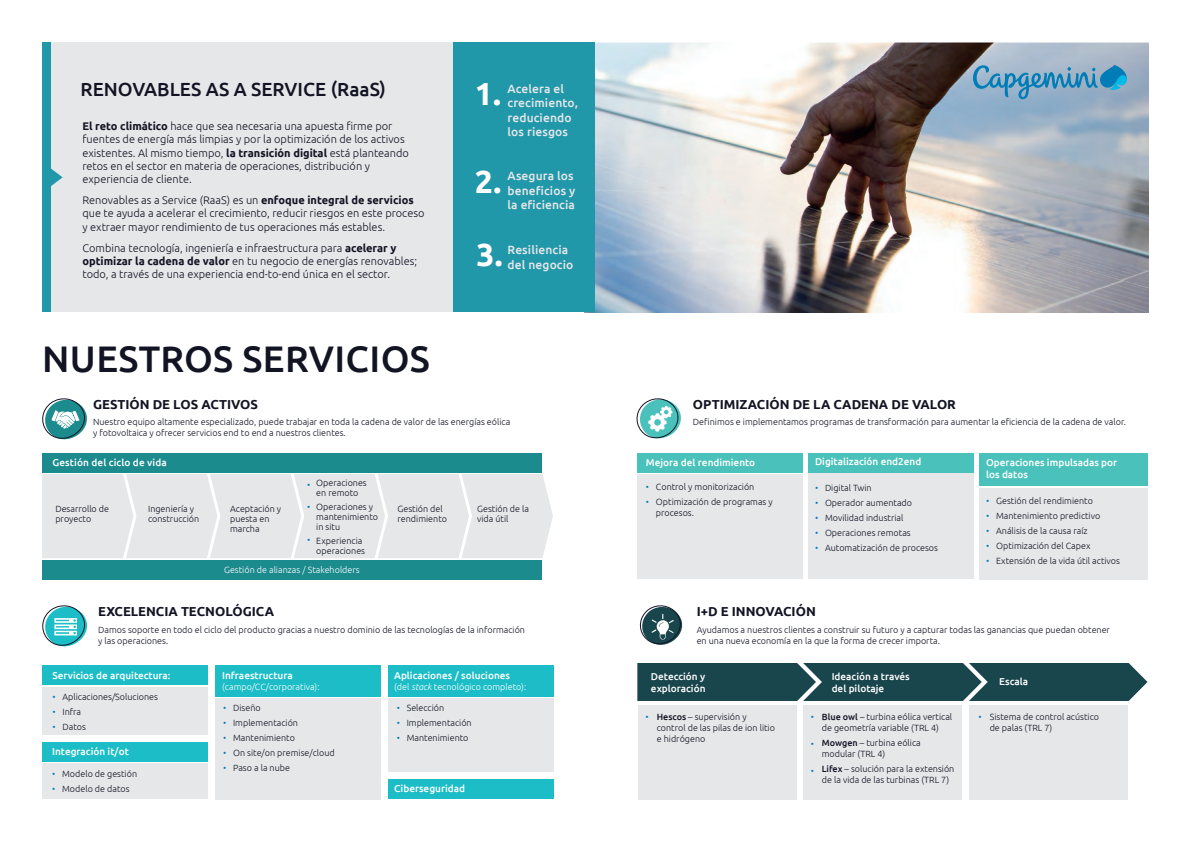
<style>
.page{position:relative;width:1191px;height:842px;background:#fff}
.page>*{position:absolute;margin:0;border:0;box-sizing:border-box;transform-origin:0 0}
.t1{font:500 37px "Ubuntu";letter-spacing:.01em;color:#121423}
.t2{font:700 32px "Ubuntu";color:#fff}
.t3{font:500 19px "Ubuntu";color:#121423}
.t4{font:700 13px "Ubuntu";color:#121423}
.t5{font:500 12px/14.4px "Ubuntu";letter-spacing:.01em;color:#e6e7e9}
.t6{font:300 11px/13.2px "Ubuntu";color:#121423}
.t7{font:500 10px/12px "Ubuntu";color:#fff}
.t8{font:300 9px/15px "Ubuntu";color:#121423}
.t9{font:300 9px "Ubuntu";color:#fff}
.t10{font:300 9px/15px "Ubuntu";color:#007cb6;text-align:justify}
.s1{font-weight:700}
.s2{font-style:italic}
.s3{font-weight:500}
</style>
<div class="page">
<div style="left:42px;top:687px;width:165px;height:47px;background:#e6e7e9"></div>
<div style="left:42px;top:665px;width:165px;height:20px;background:#1cbdc6"></div>
<div style="left:42px;top:763px;width:165px;height:36px;background:#e6e7e9"></div>
<div style="left:42px;top:742px;width:165px;height:19px;background:#1cbdc6"></div>
<div style="left:388px;top:779px;width:165px;height:19px;background:#1cbdc6"></div>
<div style="left:388px;top:698px;width:165px;height:74px;background:#e6e7e9"></div>
<div style="left:388px;top:665px;width:165px;height:32px;background:#1cbdc6"></div>
<div style="left:215px;top:698px;width:165px;height:101px;background:#e6e7e9"></div>
<div style="left:215px;top:665px;width:165px;height:32px;background:#1cbdc6"></div>
<svg style="left:42px;top:605px;width:45px;height:42px"></svg>
<svg style="left:42px;top:398px;width:45px;height:42px"></svg>
<div style="left:808px;top:474px;width:165px;height:105px;background:#e6e7e9"></div>
<div style="left:808px;top:453px;width:165px;height:19px;background:#4ac1ba"></div>
<div style="left:637px;top:474px;width:166px;height:105px;background:#e6e7e9"></div>
<div style="left:637px;top:453px;width:166px;height:20px;background:#4ac1ba"></div>
<svg style="left:636px;top:398px;width:45px;height:41px"></svg>
<div style="left:978px;top:488px;width:169px;height:92px;background:#e6e7e9"></div>
<div style="left:978px;top:453px;width:169px;height:32px;background:#4ac1ba"></div>
<div style="left:638px;top:705px;width:159px;height:94px;background:#e6e7e9"></div>
<div style="left:803px;top:705px;width:159px;height:94px;background:#e6e7e9"></div>
<div style="left:969px;top:705px;width:158px;height:94px;background:#e6e7e9"></div>
<div style="left:637px;top:663px;width:510px;height:38px;background:#19454c"></div>
<svg style="left:639px;top:605px;width:44px;height:40px"></svg>
<div style="left:42px;top:474px;width:511px;height:84px;background:#e6e7e9"></div>
<div style="left:42px;top:560px;width:499px;height:20px;background:#1c8b8e"></div>
<div style="left:42px;top:453px;width:499px;height:20px;background:#1c8b8e"></div>
<img style="left:594px;top:43px;width:554px;height:269px">
<div style="left:47px;top:43px;width:534px;height:269px;background:#e6e7e9"></div>
<div style="left:453px;top:43px;width:141px;height:269px;background:#2198a9"></div>
<svg style="left:51px;top:168px;width:12px;height:18px"></svg>
<div style="left:42px;top:43px;width:9px;height:269px;background:#2198a9"></div>
<svg style="left:973px;top:65px;width:154px;height:34px"></svg>
<h3 class="t3" style="left:80px;top:77px;width:307px">RENOVABLES AS A SERVICE (RaaS)</h3>
<p class="t6" style="left:82px;top:119px;width:328px"><span class="s1">El reto climático</span> hace que sea necesaria una apuesta firme por fuentes de energía más limpias y por la optimización de los activos existentes. Al mismo tiempo, <span class="s1">la transición digital</span> está planteando retos en el sector en materia de operaciones, distribución y experiencia de cliente.</p>
<p class="t6" style="left:82px;top:193px;width:343px">Renovables as a Service (RaaS) es un <span class="s1">enfoque integral de servicios </span>que te ayuda a acelerar el crecimiento, reducir riesgos en este proceso y extraer mayor rendimiento de tus operaciones más estables.</p>
<p class="t6" style="left:82px;top:241px;width:336px">Combina tecnología, ingeniería e infraestructura para <span class="s1">acelerar y optimizar la cadena de valor</span> en tu negocio de energías renovables; todo, a través de una experiencia end-to-end única en el sector.</p>
<h1 class="t1" style="left:42px;top:335px;width:389px">NUESTROS SERVICIOS</h1>
<h3 class="t4" style="left:93px;top:396px;width:166px">GESTIÓN DE LOS ACTIVOS</h3>
<h2 class="t2" style="left:475px;top:74px;width:28px">1.</h2>
<h3 class="t5" style="left:507px;top:81px;width:72px">Acelera el crecimiento, reduciendo los riesgos</h3>
<h2 class="t2" style="left:475px;top:162px;width:28px">2.</h2>
<h3 class="t5" style="left:507px;top:168px;width:69px">Asegura los beneficios y la eficiencia</h3>
<h2 class="t2" style="left:476px;top:235px;width:28px">3.</h2>
<h3 class="t5" style="left:507px;top:242px;width:67px">Resiliencia del negocio</h3>
<p class="t8" style="left:93px;top:416px;width:419px;line-height:11px">Nuestro equipo altamente especializado, puede trabajar en toda la cadena de valor de las energías eólica y fotovoltaica y ofrecer servicios end to end a nuestros clientes.</p>
<p class="t7" style="left:52px;top:456px;width:116px">Gestión del ciclo de vida</p>
<p class="t8" style="left:316px;top:477px;width:52px;line-height:10px">Operaciones en remoto</p>
<p class="t8" style="left:316px;top:501px;width:63px;line-height:10px">Operaciones y mantenimiento in situ</p>
<p class="t8" style="left:316px;top:535px;width:50px;line-height:10px">Experiencia operaciones</p>
<p class="t10" style="left:307px;top:477px;width:5px">•</p>
<p class="t10" style="left:307px;top:499px;width:5px">•</p>
<p class="t10" style="left:307px;top:532px;width:5px">•</p>
<p class="t9" style="left:224px;top:564px;width:137px">Gestión de alianzas / Stakeholders</p>
<p class="t8" style="left:55px;top:504px;width:55px;line-height:10px">Desarrollo de proyecto</p>
<p class="t8" style="left:148px;top:504px;width:53px;line-height:10px">Ingeniería y construcción</p>
<p class="t8" style="left:230px;top:504px;width:53px;line-height:10px">Aceptación y puesta en marcha</p>
<p class="t8" style="left:397px;top:504px;width:51px;line-height:10px">Gestión del rendimiento</p>
<p class="t8" style="left:477px;top:504px;width:53px;line-height:10px">Gestión de la vida útil</p>
<h3 class="t4" style="left:98px;top:603px;width:177px">EXCELENCIA TECNOLÓGICA</h3>
<p class="t8" style="left:98px;top:624px;width:428px;line-height:11px">Damos soporte en todo el ciclo del producto gracias a nuestro dominio de las tecnologías de la información y las operaciones.</p>
<p class="t7" style="left:52px;top:669px;width:120px">Servicios de arquitectura:</p>
<p class="t8" style="left:62px;top:689px;width:97px">Aplicaciones/Soluciones<br>Infra<br>Datos</p>
<p class="t7" style="left:52px;top:745px;width:78px">Integración it/ot</p>
<p class="t8" style="left:62px;top:766px;width:76px">Modelo de gestión<br>Modelo de datos</p>
<p class="t10" style="left:52px;top:689px;width:5px">• • •</p>
<p class="t10" style="left:52px;top:766px;width:5px">• •</p>
<p class="t7" style="left:222px;top:669px;width:72px">Infraestructura</p>
<p class="t9" style="left:222px;top:682px;width:99px">(campo/CC/corporativa):</p>
<p class="t8" style="left:233px;top:700px;width:103px">Diseño<br>Implementación<br>Mantenimiento<br>On site/on premise/cloud<br>Paso a la nube</p>
<p class="t10" style="left:223px;top:700px;width:5px">• • • • •</p>
<p class="t7" style="left:394px;top:669px;width:117px">Aplicaciones / soluciones</p>
<p class="t9" style="left:394px;top:682px;width:134px">(del <span class="s2">stack</span> tecnológico completo):</p>
<p class="t8" style="left:407px;top:700px;width:66px">Selección<br>Implementación<br>Mantenimiento</p>
<p class="t10" style="left:397px;top:700px;width:5px">• • •</p>
<p class="t7" style="left:394px;top:782px;width:72px">Ciberseguridad</p>
<h3 class="t4" style="left:693px;top:396px;width:264px">OPTIMIZACIÓN DE LA CADENA DE VALOR</h3>
<p class="t8" style="left:693px;top:414px;width:435px">Definimos e implementamos programas de transformación para aumentar la eficiencia de la cadena de valor.</p>
<p class="t7" style="left:646px;top:456px;width:111px">Mejora del rendimiento</p>
<p class="t8" style="left:656px;top:479px;width:118px">Control y monitorización<br>Optimización de programas y</p>
<p class="t8" style="left:656px;top:505px;width:40px">procesos.</p>
<p class="t10" style="left:646px;top:479px;width:5px">• •</p>
<p class="t7" style="left:815px;top:455px;width:108px">Digitalización end2end</p>
<p class="t10" style="left:815px;top:480px;width:5px">• • • • •</p>
<p class="t8" style="left:825px;top:480px;width:115px">Digital Twin<br>Operador aumentado<br>Movilidad industrial<br>Operaciones remotas<br>Automatización de procesos</p>
<h3 class="t4" style="left:696px;top:603px;width:121px">I+D E INNOVACIÓN</h3>
<p class="t7" style="left:986px;top:456px;width:133px">Operaciones impulsadas por los datos</p>
<p class="t8" style="left:996px;top:493px;width:125px">Gestión del rendimiento<br>Mantenimiento predictivo<br>Análisis de la causa raíz<br>Optimización del Capex<br>Extensión de la vida útil activos</p>
<p class="t10" style="left:986px;top:493px;width:5px">• • • • •</p>
<p class="t8" style="left:696px;top:624px;width:415px;line-height:11px">Ayudamos a nuestros clientes a construir su futuro y a capturar todas las ganancias que puedan obtener en una nueva economía en la que la forma de crecer importa.</p>
<p class="t7" style="left:651px;top:670px;width:56px">Detección y exploración</p>
<p class="t8" style="left:657px;top:711px;width:120px;line-height:11px"><span class="s3">Hescos</span> – supervisión y control de las pilas de ion litio e hidrógeno</p>
<p class="t7" style="left:831px;top:670px;width:80px">Ideación a través del pilotaje</p>
<p class="t8" style="left:822px;top:711px;width:132px;line-height:11px"><span class="s3">Blue owl</span> – turbina eólica vertical de geometría variable (TRL 4)</p>
<p class="t8" style="left:822px;top:737px;width:100px;line-height:11px"><span class="s3">Mowgen</span> – turbina eólica modular (TRL 4)</p>
<p class="t8" style="left:822px;top:763px;width:134px;line-height:11px"><span class="s3">Lifex</span> – solución para la extensión de la vida de las turbinas (TRL 7)</p>
<p class="t10" style="left:645px;top:709px;width:5px">•</p>
<p class="t10" style="left:978px;top:709px;width:5px">•</p>
<p class="t10" style="left:810px;top:709px;width:5px">•</p>
<p class="t10" style="left:810px;top:736px;width:5px">•</p>
<p class="t10" style="left:810px;top:763px;width:5px">•</p>
<p class="t7" style="left:999px;top:675px;width:30px">Escala</p>
<p class="t8" style="left:989px;top:711px;width:111px;line-height:11px">Sistema de control acústico de palas (TRL 7)</p>
</div>
